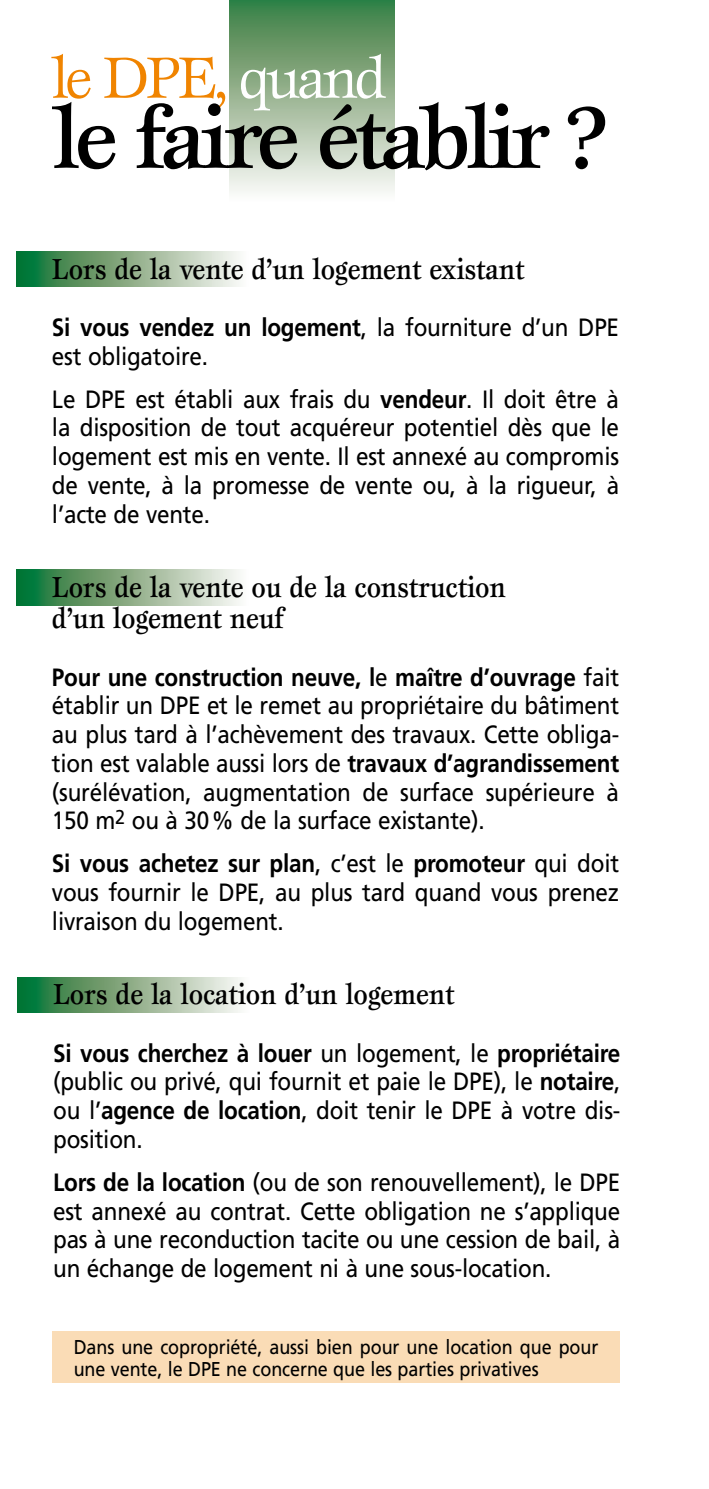
<style>
.page{position:relative;width:709px;height:1489px;background:#fff}
.page>*{position:absolute;margin:0;border:0;box-sizing:border-box;transform-origin:0 0}
.t1{font:500 90px "Esprit";letter-spacing:-.06em;color:#000}
.t2{font:60px "Esprit";letter-spacing:-.06em;color:#f08400}
.t3{font:500 30px/31.2px "Esprit";letter-spacing:-.01em;color:#000;scale:.9 1}
.t4{font:25px/28.8px "Frutiger";letter-spacing:-.01em;color:#000;text-align:justify;scale:.9 1}
.t5{font:20px/21.2px "Frutiger";letter-spacing:-.005em;color:#000;scale:.9 1}
.s1{color:#fff}
.s2{font-weight:700}
</style>
<div class="page">
<div style="left:229px;top:0;width:165px;height:204px;background:linear-gradient(to bottom,#397a3c,#fffbfa)"></div>
<svg style="left:17px;top:251px;width:222px;height:36px;background:#86af8a"></svg>
<svg style="left:17px;top:570px;width:222px;height:35px;background:#86af8a"></svg>
<svg style="left:18px;top:977px;width:222px;height:35px;background:#85af8a"></svg>
<div style="left:52px;top:1331px;width:567px;height:51px;background:#fadcb6"></div>
<h2 class="t2" style="left:52px;top:41px;width:336px">le DPE, <span class="s1">quand</span></h2>
<h1 class="t1" style="left:52px;top:82px;width:556px">le faire établir ?</h1>
<p class="t3" style="left:52px;top:252px;width:526px">Lors de la vente d’un logement existant</p>
<p class="t4" style="left:52px;top:312px;width:631px"><span class="s2">Si vous vendez un logement</span>, la fourniture d’un DPE est obligatoire.</p>
<p class="t4" style="left:52px;top:384px;width:631px">Le DPE est établi aux frais du <span class="s2">vendeur</span>. Il doit être à la disposition de tout acquéreur potentiel dès que le logement est mis en vente. Il est annexé au compromis de vente, à la promesse de vente ou, à la rigueur, à l’acte de vente.</p>
<p class="t3" style="left:52px;top:571px;width:506px">Lors de la vente ou de la construction d’un logement neuf</p>
<p class="t4" style="left:52px;top:662px;width:631px"><span class="s2">Pour une construction neuve, l</span>e <span class="s2">maître d’ouvrage</span> fait établir un DPE et le remet au propriétaire du bâtiment au plus tard à l’achèvement des travaux. Cette obliga&shy;tion est valable aussi lors de <span class="s2">travaux d’agrandissement </span>(surélévation, augmentation de surface supérieure à 150 m<sup>2</sup> ou à 30% de la surface existante).</p>
<p class="t4" style="left:52px;top:849px;width:631px"><span class="s2">Si vous achetez sur plan</span>, c’est le <span class="s2">promoteur</span> qui doit vous fournir le DPE, au plus tard quand vous prenez livraison du logement.</p>
<p class="t3" style="left:53px;top:978px;width:447px">Lors de la location d’un logement</p>
<p class="t4" style="left:53px;top:1038px;width:631px"><span class="s2">Si vous cherchez à louer</span> un logement, le <span class="s2">propriétaire </span>(public ou privé, qui fournit et paie le DPE), le <span class="s2">notaire</span>, ou l’<span class="s2">agence de location</span>, doit tenir le DPE à votre dis&shy;position.</p>
<p class="t4" style="left:53px;top:1167px;width:631px"><span class="s2">Lors de la location</span> (ou de son renouvellement), le DPE est annexé au contrat. Cette obligation ne s’applique pas à une reconduction tacite ou une cession de bail, à un échange de logement ni à une sous-location.</p>
<p class="t5" style="left:74px;top:1336px;width:584px">Dans une copropriété, aussi bien pour une location que pour une vente, le DPE ne concerne que les parties privatives</p>
</div>
